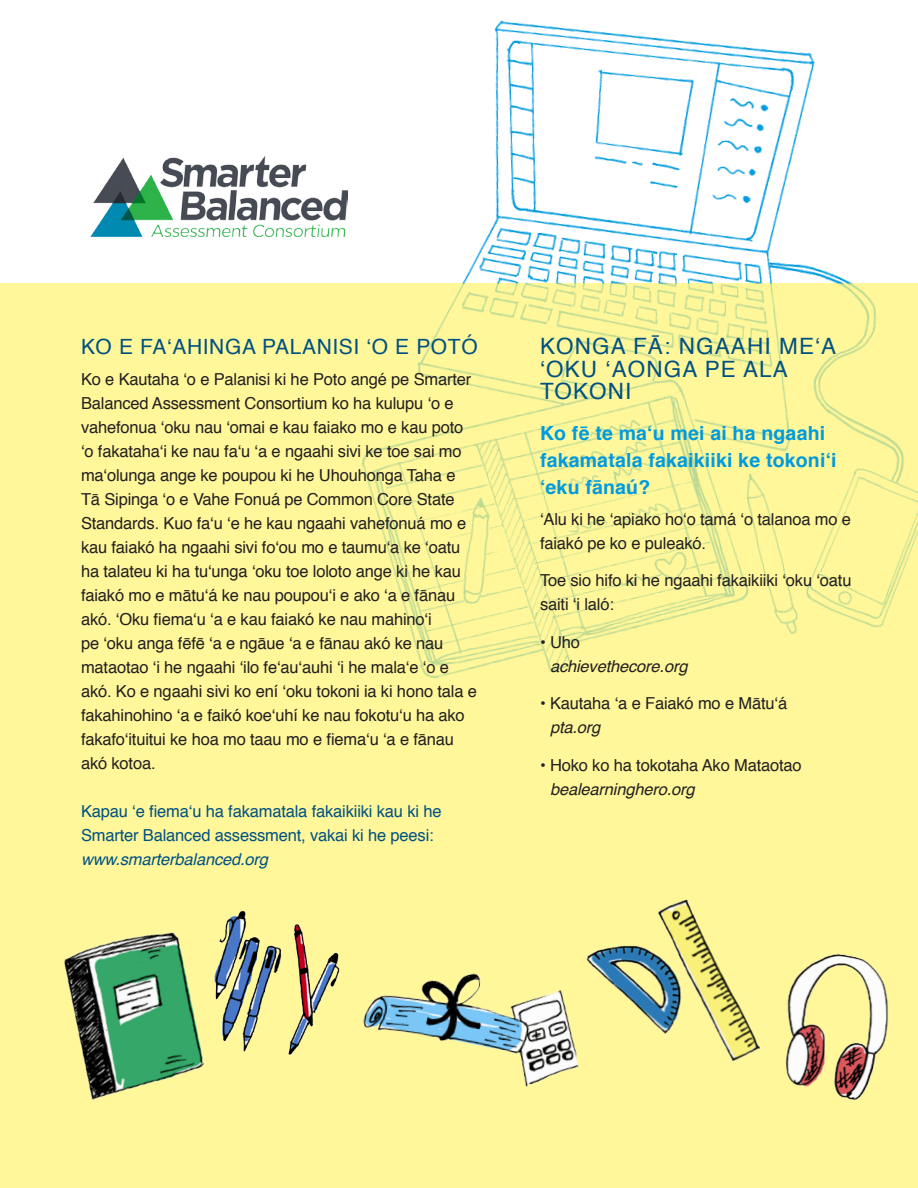
<style>
.page{position:relative;width:918px;height:1188px;background:#fff}
.page>*{position:absolute;margin:0;border:0;box-sizing:border-box;transform-origin:0 0}
.t1{font:22.5px/22.5px "Helvetica";letter-spacing:.05em;color:#005182}
.t2{font:21px "Helvetica";letter-spacing:.03em;color:#005182}
.t3{font:700 19.5px/27px "Helvetica";letter-spacing:.01em;color:#009bde}
.t4{font:16.5px/24px "Helvetica";letter-spacing:-.01em;color:#231f20}
.t5{font:16.5px/24px "Helvetica";letter-spacing:-.01em;color:#005182}
.t6{font:italic 16.5px "Helvetica";letter-spacing:-.01em;color:#005182}
.t7{font:italic 16.5px/24px "Helvetica";letter-spacing:-.01em;color:#231f20}
.s1{font-style:normal}
.s2{font-style:italic}
</style>
<div class="page">
<div style="left:0;top:284px;width:918px;height:904px;background:#fff79a"></div>
<img style="left:64px;top:932px;width:139px;height:168px">
<img style="left:363px;top:973px;width:215px;height:114px">
<img style="left:91px;top:156px;width:256px;height:81px">
<img style="left:198px;top:911px;width:142px;height:155px">
<img style="left:578px;top:900px;width:310px;height:200px">
<img style="left:408px;top:20px;width:510px;height:264px">
<img style="left:361px;top:284px;width:557px;height:395px">
<p class="t2" style="left:81px;top:331px;width:398px">KO E FA‘AHINGA PALANISI ‘O E POTÓ</p>
<p class="t4" style="left:81px;top:368px;width:397px">Ko e Kautaha ‘o e Palanisi ki he Poto angé pe Smarter Balanced Assessment Consortium ko ha kulupu ‘o e vahefonua ‘oku nau ‘omai e kau faiako mo e kau poto ‘o fakataha‘i ke nau fa‘u ‘a e ngaahi sivi ke toe sai mo ma‘olunga ange ke poupou ki he Uhouhonga Taha e Tā Sipinga ‘o e Vahe Fonuá pe Common Core State Standards. Kuo fa‘u ‘e he kau ngaahi vahefonuá mo e kau faiakó ha ngaahi sivi fo‘ou mo e taumu‘a ke ‘oatu ha talateu ki ha tu‘unga ‘oku toe loloto ange ki he kau faiakó mo e mātu‘á ke nau poupou‘i e ako ‘a e fānau akó. ‘Oku fiema‘u ‘a e kau faiakó ke nau mahino‘i<br>pe ‘oku anga fēfē ‘a e ngāue ‘a e fānau akó ke nau mataotao ‘i he ngaahi ‘ilo fe‘au‘auhi ‘i he mala‘e ‘o e akó. Ko e ngaahi sivi ko ení ‘oku tokoni ia ki hono tala e fakahinohino ‘a e faikó koe‘uhí ke nau fokotu‘u ha ako fakafo‘ituitui ke hoa mo taau mo e fiema‘u ‘a e fānau akó kotoa.</p>
<p class="t5" style="left:81px;top:800px;width:362px">Kapau ‘e fiema‘u ha fakamatala fakaikiiki kau ki he<br>Smarter Balanced assessment, vakai ki he peesi:</p>
<p class="t6" style="left:81px;top:846px;width:189px">www.smarterbalanced.org</p>
<p class="t1" style="left:540px;top:336px;width:298px">KONGA FĀ: NGAAHI ME‘A ‘OKU ‘AONGA PE ALA<br>TOKONI</p>
<p class="t3" style="left:540px;top:420px;width:298px">Ko fē te ma‘u mei ai ha ngaahi fakamatala fakaikiiki ke tokoni‘i ‘eku fānaú?</p>
<p class="t4" style="left:540px;top:507px;width:313px">‘Alu ki he ‘apiako ho‘o tamá ‘o talanoa mo e faiakó pe ko e puleakó.</p>
<p class="t4" style="left:540px;top:569px;width:313px">Toe sio hifo ki he ngaahi fakaikiiki ‘oku ‘oatu saiti ‘i laló:</p>
<p class="t7" style="left:550px;top:630px;width:139px;text-indent:-10px"><span class="s1">• Uho </span>achievethecore.org</p>
<p class="t4" style="left:550px;top:692px;width:239px;text-indent:-10px">• Kautaha ‘a e Faiakó mo e Mātu‘á <span class="s2">pta.org</span></p>
<p class="t4" style="left:550px;top:753px;width:253px;text-indent:-10px">• Hoko ko ha tokotaha Ako Mataotao <span class="s2">bealearninghero.org</span></p>
</div>
